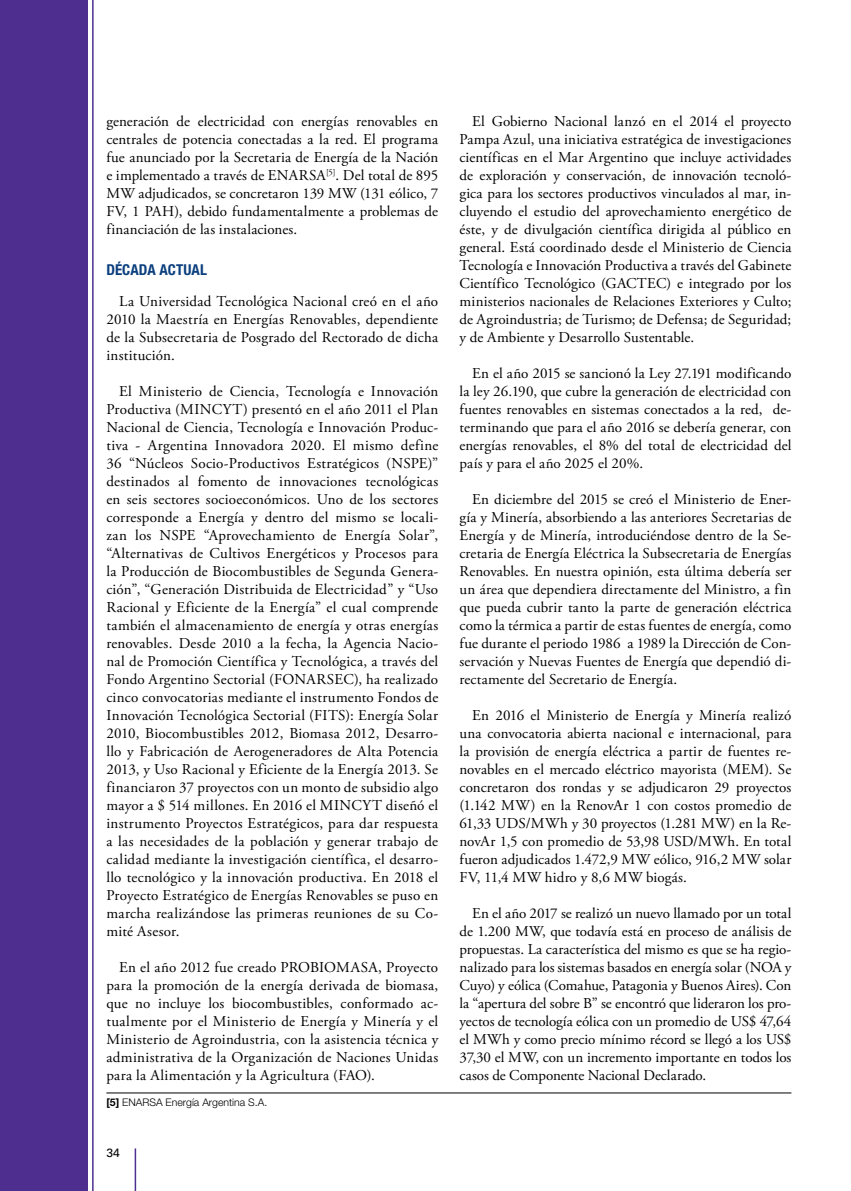
<style>
.page{position:relative;width:851px;height:1191px;background:#fff}
.page>*{position:absolute;margin:0;border:0;box-sizing:border-box;transform-origin:0 0}
.t1{font:15px/18px "Adobe Garamond Pro";letter-spacing:.01em;color:#000;text-align:justify}
.t2{font:700 condensed 15px "Helvetica Neue LT Std";letter-spacing:.015em;color:#0b3f7e}
.t3{font:12px "Univers LT Std";color:#000}
.t4{font:300 10.5px "Helvetica Neue LT Std";color:#000}
.s1{font-weight:700}
</style>
<div class="page">
<hr style="left:135px;top:1148px;width:1px;height:43px;background:#4e2f90">
<hr style="left:106px;top:1092px;width:685px;height:1px;background:#000">
<hr style="left:92px;top:0;width:2px;height:1191px;background:#4e2f90">
<div style="left:0;top:0;width:88px;height:1191px;background:#4e2f90"></div>
<p class="t1" style="left:106px;top:113px;width:333px">generación de electricidad con energías renovables en centrales de potencia conectadas a la red. El programa fue anunciado por la Secretaria de Energía de la Nación e implementado a través de ENARSA<sup>[5]</sup>. Del total de 895<br>MW adjudicados, se concretaron 139 MW (131 eólico, 7<br>FV, 1 PAH), debido fundamentalmente a problemas de financiación de las instalaciones.</p>
<p class="t2" style="left:106px;top:260px;width:26px">DÉCADA</p>
<p class="t2" style="left:159px;top:260px;width:49px">ACTUAL</p>
<p class="t1" style="left:106px;top:293px;width:333px;text-indent:13px">La Universidad Tecnológica Nacional creó en el año 2010 la Maestría en Energías Renovables, dependiente de la Subsecretaria de Posgrado del Rectorado de dicha institución.</p>
<p class="t1" style="left:106px;top:383px;width:333px;text-indent:13px">El Ministerio de Ciencia, Tecnología e Innovación Productiva (MINCYT) presentó en el año 2011 el Plan Nacional de Ciencia, Tecnología e Innovación Produc&shy;tiva - Argentina Innovadora 2020. El mismo define 36 “Núcleos Socio-Productivos Estratégicos (NSPE)” destinados al fomento de innovaciones tecnológicas en seis sectores socioeconómicos. Uno de los sectores corresponde a Energía y dentro del mismo se locali&shy;zan los NSPE “Aprovechamiento de Energía Solar”, “Alternativas de Cultivos Energéticos y Procesos para la Producción de Biocombustibles de Segunda Genera&shy;ción”, “Generación Distribuida de Electricidad” y “Uso Racional y Eficiente de la Energía” el cual comprende también el almacenamiento de energía y otras energías renovables. Desde 2010 a la fecha, la Agencia Nacio&shy;nal de Promoción Científica y Tecnológica, a través del Fondo Argentino Sectorial (FONARSEC), ha realizado cinco convocatorias mediante el instrumento Fondos de Innovación Tecnológica Sectorial (FITS): Energía Solar 2010, Biocombustibles 2012, Biomasa 2012, Desarro&shy;llo y Fabricación de Aerogeneradores de Alta Potencia 2013, y Uso Racional y Eficiente de la Energía 2013. Se financiaron 37 proyectos con un monto de subsidio algo mayor a $ 514 millones. En 2016 el MINCYT diseñó el instrumento Proyectos Estratégicos, para dar respuesta a las necesidades de la población y generar trabajo de calidad mediante la investigación científica, el desarro&shy;llo tecnológico y la innovación productiva. En 2018 el Proyecto Estratégico de Energías Renovables se puso en marcha realizándose las primeras reuniones de su Co&shy;mité Asesor.</p>
<p class="t1" style="left:106px;top:959px;width:333px;text-indent:13px">En el año 2012 fue creado PROBIOMASA, Proyecto para la promoción de la energía derivada de biomasa, que no incluye los biocombustibles, conformado ac&shy;tualmente por el Ministerio de Energía y Minería y el Ministerio de Agroindustria, con la asistencia técnica y administrativa de la Organización de Naciones Unidas para la Alimentación y la Agricultura (FAO).</p>
<p class="t4" style="left:106px;top:1095px;width:162px"><span class="s1">[5]</span> ENARSA Energía Argentina S.A.</p>
<p class="t3" style="left:106px;top:1145px;width:15px">34</p>
<p class="t1" style="left:459px;top:113px;width:333px;text-indent:13px">El Gobierno Nacional lanzó en el 2014 el proyecto Pampa Azul, una iniciativa estratégica de investigaciones científicas en el Mar Argentino que incluye actividades de exploración y conservación, de innovación tecnoló&shy;gica para los sectores productivos vinculados al mar, in&shy;cluyendo el estudio del aprovechamiento energético de éste, y de divulgación científica dirigida al público en general. Está coordinado desde el Ministerio de Ciencia Tecnología e Innovación Productiva a través del Gabinete Científico Tecnológico (GACTEC) e integrado por los ministerios nacionales de Relaciones Exteriores y Culto; de Agroindustria; de Turismo; de Defensa; de Seguridad; y de Ambiente y Desarrollo Sustentable.</p>
<p class="t1" style="left:459px;top:365px;width:333px;text-indent:13px">En el año 2015 se sancionó la Ley 27.191 modificando la ley 26.190, que cubre la generación de electricidad con fuentes renovables en sistemas conectados a la red, de&shy;terminando que para el año 2016 se debería generar, con energías renovables, el 8% del total de electricidad del país y para el año 2025 el 20%.</p>
<p class="t1" style="left:459px;top:491px;width:333px;text-indent:13px">En diciembre del 2015 se creó el Ministerio de Ener&shy;gía y Minería, absorbiendo a las anteriores Secretarias de Energía y de Minería, introduciéndose dentro de la Se&shy;cretaria de Energía Eléctrica la Subsecretaria de Energías Renovables. En nuestra opinión, esta última debería ser un área que dependiera directamente del Ministro, a fin que pueda cubrir tanto la parte de generación eléctrica como la térmica a partir de estas fuentes de energía, como fue durante el periodo 1986 a 1989 la Dirección de Con&shy;servación y Nuevas Fuentes de Energía que dependió di&shy;rectamente del Secretario de Energía.</p>
<p class="t1" style="left:459px;top:707px;width:333px;text-indent:13px">En 2016 el Ministerio de Energía y Minería realizó una convocatoria abierta nacional e internacional, para la provisión de energía eléctrica a partir de fuentes re&shy;novables en el mercado eléctrico mayorista (MEM). Se concretaron dos rondas y se adjudicaron 29 proyectos (1.142 MW) en la RenovAr 1 con costos promedio de 61,33 UDS/MWh y 30 proyectos (1.281 MW) en la Re&shy;novAr 1,5 con promedio de 53,98 USD/MWh. En total fueron adjudicados 1.472,9 MW eólico, 916,2 MW solar FV, 11,4 MW hidro y 8,6 MW biogás.</p>
<p class="t1" style="left:459px;top:905px;width:333px;text-indent:13px">En el año 2017 se realizó un nuevo llamado por un total de 1.200 MW, que todavía está en proceso de análisis de propuestas. La característica del mismo es que se ha regio&shy;nalizado para los sistemas basados en energía solar (NOA y Cuyo) y eólica (Comahue, Patagonia y Buenos Aires). Con la “apertura del sobre B” se encontró que lideraron los pro&shy;yectos de tecnología eólica con un promedio de US$ 47,64 el MWh y como precio mínimo récord se llegó a los US$ 37,30 el MW, con un incremento importante en todos los casos de Componente Nacional Declarado.</p>
</div>
